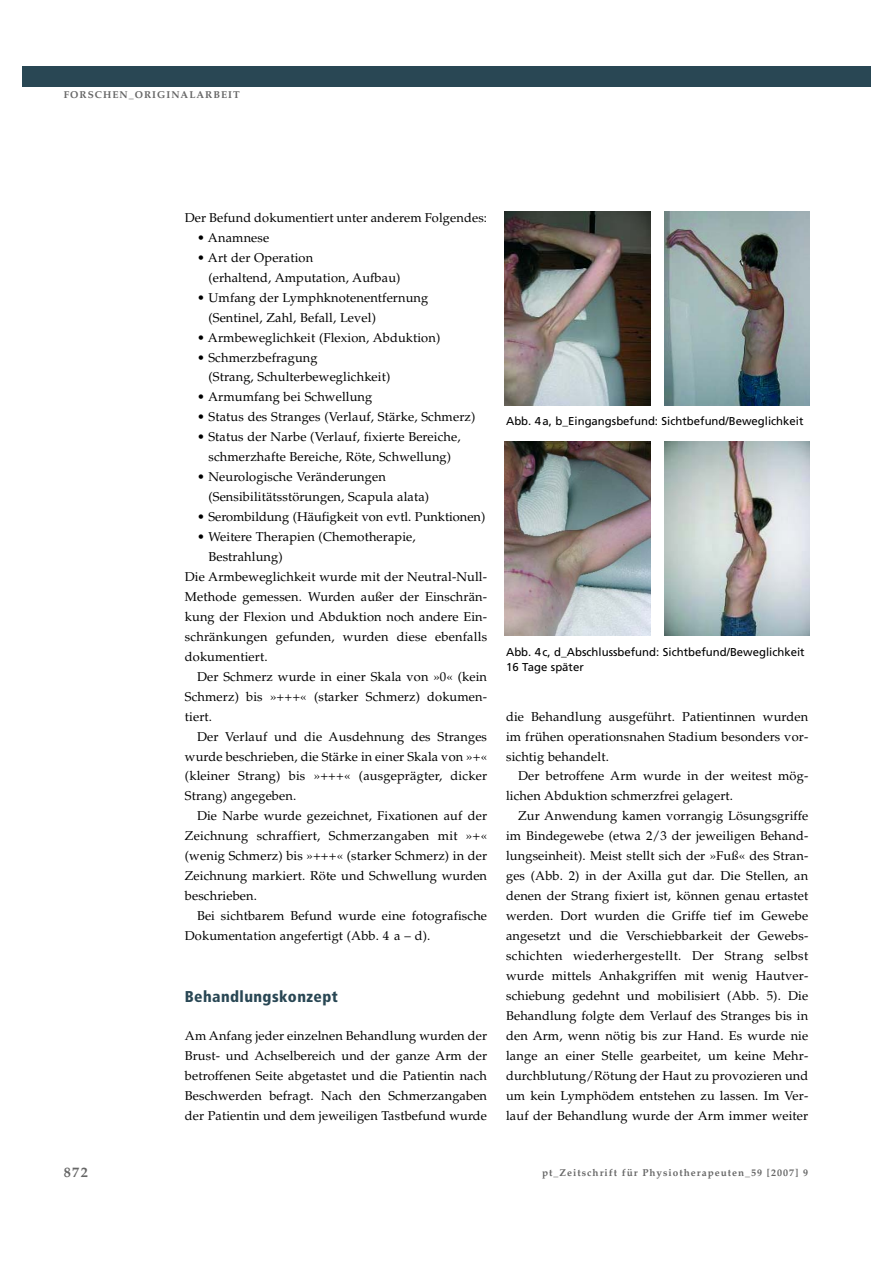
<style>
.page{position:relative;width:893px;height:1263px;background:#fff}
.page>*{position:absolute;margin:0;border:0;box-sizing:border-box;transform-origin:0 0}
.t1{font:900 condensed 15.6px "Frutiger";letter-spacing:.025em;color:#294754}
.t2{font:700 14.25px "Palatino LT";color:#666}
.t3{font:12.9px/20px "Palatino LT";letter-spacing:.01em;color:#000}
.t4{font:11.4px/15.8px "Frutiger";color:#000}
.t5{font:700 10.05px "Palatino LT";letter-spacing:.1em;color:#666}
</style>
<div class="page">
<div style="left:22px;top:66px;width:848px;height:20px;background:#294754"></div>
<img style="left:505px;top:212px;width:145px;height:194px">
<img style="left:664px;top:212px;width:146px;height:193px">
<img style="left:505px;top:442px;width:145px;height:194px">
<img style="left:664px;top:442px;width:146px;height:194px">
<p class="t5" style="left:64px;top:90px;width:177px">FORSCHEN_ORIGINALARBEIT</p>
<p class="t3" style="left:185px;top:209px;width:304px">Der Befund dokumentiert unter anderem Folgendes:</p>
<p class="t3" style="left:197px;top:229px;width:74px">• Anamnese</p>
<p class="t3" style="left:208px;top:249px;width:194px;text-indent:-11px">• Art der Operation<br>(erhaltend, Amputation, Aufbau)</p>
<p class="t3" style="left:208px;top:288px;width:221px;text-indent:-11px">• Umfang der Lymphknotenentfernung (Sentinel, Zahl, Befall, Level)</p>
<p class="t3" style="left:197px;top:328px;width:245px">• Armbeweglichkeit (Flexion, Abduktion)</p>
<p class="t3" style="left:208px;top:348px;width:183px;text-indent:-11px">• Schmerzbefragung<br>(Strang, Schulterbeweglichkeit)</p>
<p class="t3" style="left:197px;top:388px;width:177px">• Armumfang bei Schwellung</p>
<p class="t3" style="left:197px;top:408px;width:280px">• Status des Stranges (Verlauf, Stärke, Schmerz)</p>
<p class="t3" style="left:197px;top:428px;width:265px;text-align:center">• Status der Narbe (Verlauf, fixierte Bereiche, schmerzhafte Bereiche, Röte, Schwellung)</p>
<p class="t3" style="left:208px;top:468px;width:222px;text-indent:-11px">• Neurologische Veränderungen (Sensibilitätsstörungen, Scapula alata)</p>
<p class="t3" style="left:197px;top:508px;width:290px">• Serombildung (Häufigkeit von evtl. Punktionen)</p>
<p class="t3" style="left:197px;top:528px;width:220px">• Weitere Therapien (Chemotherapie,</p>
<p class="t3" style="left:208px;top:548px;width:76px">Bestrahlung)</p>
<p class="t3" style="left:185px;top:568px;width:304px">Die Armbeweglichkeit wurde mit der Neutral-Null-</p>
<p class="t3" style="left:185px;top:588px;width:304px">Methode gemessen. Wurden außer der Einschrän-</p>
<p class="t3" style="left:185px;top:608px;width:304px">kung der Flexion und Abduktion noch andere Ein-</p>
<p class="t3" style="left:185px;top:628px;width:304px">schränkungen gefunden, wurden diese ebenfalls</p>
<p class="t3" style="left:185px;top:648px;width:84px">dokumentiert.</p>
<p class="t3" style="left:197px;top:668px;width:292px">Der Schmerz wurde in einer Skala von »0« (kein</p>
<p class="t3" style="left:185px;top:687px;width:304px">Schmerz) bis »+++« (starker Schmerz) dokumen-</p>
<p class="t3" style="left:185px;top:707px;width:29px">tiert.</p>
<p class="t3" style="left:197px;top:727px;width:292px">Der Verlauf und die Ausdehnung des Stranges</p>
<p class="t3" style="left:185px;top:747px;width:304px">wurde beschrieben, die Stärke in einer Skala von »+«</p>
<p class="t3" style="left:185px;top:767px;width:304px">(kleiner Strang) bis »+++« (ausgeprägter, dicker</p>
<p class="t3" style="left:185px;top:787px;width:113px">Strang) angegeben.</p>
<p class="t3" style="left:197px;top:807px;width:292px">Die Narbe wurde gezeichnet, Fixationen auf der</p>
<p class="t3" style="left:185px;top:827px;width:304px">Zeichnung schraffiert, Schmerzangaben mit »+«</p>
<p class="t3" style="left:185px;top:847px;width:304px">(wenig Schmerz) bis »+++« (starker Schmerz) in der</p>
<p class="t3" style="left:185px;top:867px;width:304px">Zeichnung markiert. Röte und Schwellung wurden</p>
<p class="t3" style="left:185px;top:887px;width:74px">beschrieben.</p>
<p class="t3" style="left:197px;top:907px;width:291px">Bei sichtbarem Befund wurde eine fotografische</p>
<p class="t3" style="left:185px;top:927px;width:247px">Dokumentation angefertigt (Abb. 4 a – d).</p>
<p class="t1" style="left:185px;top:990px;width:154px">Behandlungskonzept</p>
<p class="t3" style="left:185px;top:1027px;width:304px;text-align:justify">Am Anfang jeder einzelnen Behandlung wurden der Brust- und Achselbereich und der ganze Arm der betroffenen Seite abgetastet und die Patientin nach Beschwerden befragt. Nach den Schmerzangaben der Patientin und dem jeweiligen Tastbefund wurde</p>
<p class="t4" style="left:506px;top:415px;width:299px">Abb. 4a, b_Eingangsbefund: Sichtbefund/Beweglichkeit</p>
<p class="t4" style="left:506px;top:645px;width:300px">Abb. 4c, d_Abschlussbefund: Sichtbefund/Beweglichkeit<br>16 Tage später</p>
<p class="t3" style="left:506px;top:707px;width:304px;text-align:justify">die Behandlung ausgeführt. Patientinnen wurden im frühen operationsnahen Stadium besonders vor&shy;sichtig behandelt.</p>
<p class="t3" style="left:506px;top:767px;width:304px;text-indent:12px">Der betroffene Arm wurde in der weitest mög&shy;lichen Abduktion schmerzfrei gelagert.</p>
<p class="t3" style="left:506px;top:807px;width:304px;text-align:justify;text-indent:12px">Zur Anwendung kamen vorrangig Lösungsgriffe im Bindegewebe (etwa 2/3 der jeweiligen Behand&shy;lungseinheit). Meist stellt sich der »Fuß« des Stran&shy;ges (Abb. 2) in der Axilla gut dar. Die Stellen, an denen der Strang fixiert ist, können genau ertastet werden. Dort wurden die Griffe tief im Gewebe angesetzt und die Verschiebbarkeit der Gewebs&shy;schichten wiederhergestellt. Der Strang selbst wurde mittels Anhakgriffen mit wenig Hautver&shy;schiebung gedehnt und mobilisiert (Abb. 5). Die Behandlung folgte dem Verlauf des Stranges bis in den Arm, wenn nötig bis zur Hand. Es wurde nie lange an einer Stelle gearbeitet, um keine Mehr&shy;durchblutung/Rötung der Haut zu provozieren und um kein Lymphödem entstehen zu lassen. Im Ver&shy;lauf der Behandlung wurde der Arm immer weiter</p>
<p class="t2" style="left:64px;top:1166px;width:26px">872</p>
<p class="t5" style="left:542px;top:1168px;width:268px">pt_Zeitschrift für Physiotherapeuten_59 [2007] 9</p>
</div>
